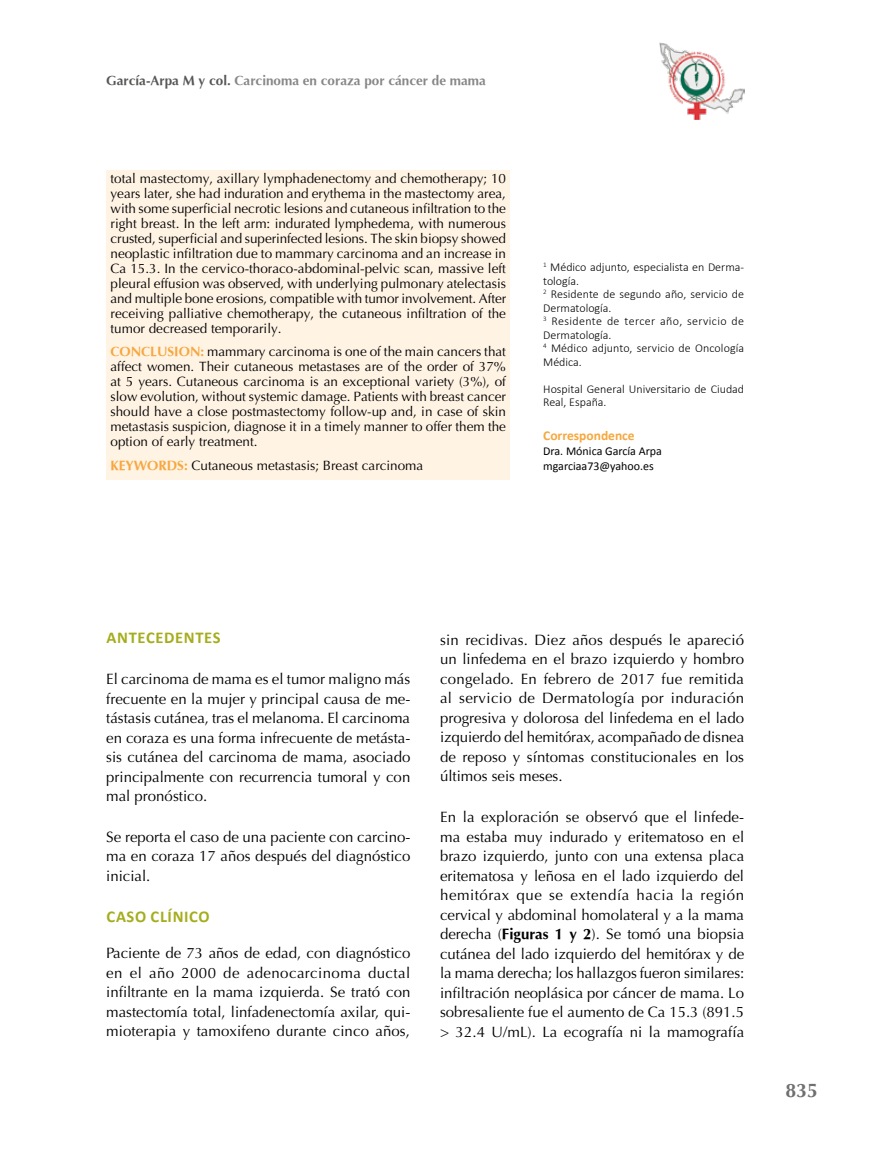
<style>
.page{position:relative;width:893px;height:1149px;background:#fff}
.page>*{position:absolute;margin:0;border:0;box-sizing:border-box;transform-origin:0 0}
.t1{font:700 19.5px "Optima";color:#706f6f}
.t2{font:700 16.5px "Calibri";letter-spacing:.04em;color:#a5ad1d}
.t3{font:15px/19.5px "Optima";color:#000;text-align:justify}
.t4{font:13.5px/15px "Optima";color:#000;text-align:justify}
.t5{font:700 13.5px "Optima";color:#878787}
.t6{font:700 13.5px "Calibri";color:#f7a73e}
.t7{font:300 12px/13.5px "Calibri";color:#000}
.t8{font:12px/15px "Calibri";color:#000}
.s1{color:#575756}
.s2{font-weight:700;color:#f7a73e}
.s3{font-weight:700}
</style>
<div class="page">
<div style="left:106px;top:170px;width:404px;height:309px;background:#fff3e4"></div>
<img style="left:659px;top:43px;width:85px;height:76px">
<p class="t5" style="left:106px;top:73px;width:381px"><span class="s1">García-Arpa M y col.</span> Carcinoma en coraza por cáncer de mama</p>
<p class="t4" style="left:111px;top:171px;width:397px">total mastectomy, axillary lymphadenectomy and chemotherapy; 10 years later, she had induration and erythema in the mastectomy area, with some superficial necrotic lesions and cutaneous infiltration to the right breast. In the left arm: indurated lymphedema, with numerous crusted, superficial and superinfected lesions. The skin biopsy showed neoplastic infiltration due to mammary carcinoma and an increase in Ca 15.3. In the cervico-thoraco-abdominal-pelvic scan, massive left pleural effusion was observed, with underlying pulmonary atelectasis and multiple bone erosions, compatible with tumor involvement. After receiving palliative chemotherapy, the cutaneous infiltration of the tumor decreased temporarily.</p>
<p class="t4" style="left:111px;top:344px;width:397px"><span class="s2">CONCLUSION:</span> mammary carcinoma is one of the main cancers that affect women. Their cutaneous metastases are of the order of 37% at 5 years. Cutaneous carcinoma is an exceptional variety (3%), of slow evolution, without systemic damage. Patients with breast cancer should have a close postmastectomy follow-up and, in case of skin metastasis suspicion, diagnose it in a timely manner to offer them the option of early treatment.</p>
<p class="t4" style="left:111px;top:458px;width:314px"><span class="s2">KEYWORDS:</span> Cutaneous metastasis; Breast carcinoma</p>
<p class="t7" style="left:543px;top:260px;width:202px"><sup>1</sup> Médico adjunto, especialista en Derma&shy;tología.<br><sup>2</sup> Residente de segundo año, servicio de<br>Dermatología.<br><sup>3</sup> Residente de tercer año, servicio de<br>Dermatología.<br><sup>4</sup> Médico adjunto, servicio de Oncología<br>Médica.</p>
<p class="t7" style="left:543px;top:381px;width:202px">Hospital General Universitario de Ciudad<br>Real, España.</p>
<p class="t6" style="left:543px;top:427px;width:93px">Correspondence</p>
<p class="t8" style="left:543px;top:443px;width:120px">Dra. Mónica García Arpa mgarciaa73@yahoo.es</p>
<p class="t2" style="left:107px;top:627px;width:115px">ANTECEDENTES</p>
<p class="t3" style="left:106px;top:669px;width:306px">El carcinoma de mama es el tumor maligno más frecuente en la mujer y principal causa de me&shy;tástasis cutánea, tras el melanoma. El carcinoma en coraza es una forma infrecuente de metásta&shy;sis cutánea del carcinoma de mama, asociado principalmente con recurrencia tumoral y con mal pronóstico.</p>
<p class="t3" style="left:106px;top:827px;width:306px">Se reporta el caso de una paciente con carcino&shy;ma en coraza 17 años después del diagnóstico inicial.</p>
<p class="t2" style="left:107px;top:905px;width:105px">CASO CLÍNICO</p>
<p class="t3" style="left:106px;top:943px;width:306px">Paciente de 73 años de edad, con diagnóstico en el año 2000 de adenocarcinoma ductal infiltrante en la mama izquierda. Se trató con mastectomía total, linfadenectomía axilar, qui&shy;mioterapia y tamoxifeno durante cinco años,</p>
<p class="t3" style="left:440px;top:629px;width:306px">sin recidivas. Diez años después le apareció un linfedema en el brazo izquierdo y hombro congelado. En febrero de 2017 fue remitida al servicio de Dermatología por induración progresiva y dolorosa del linfedema en el lado izquierdo del hemitórax, acompañado de disnea de reposo y síntomas constitucionales en los últimos seis meses.</p>
<p class="t3" style="left:440px;top:807px;width:306px">En la exploración se observó que el linfede&shy;ma estaba muy indurado y eritematoso en el brazo izquierdo, junto con una extensa placa eritematosa y leñosa en el lado izquierdo del hemitórax que se extendía hacia la región cervical y abdominal homolateral y a la mama derecha (<span class="s3">Figuras 1 y 2</span>). Se tomó una biopsia cutánea del lado izquierdo del hemitórax y de la mama derecha; los hallazgos fueron similares: infiltración neoplásica por cáncer de mama. Lo sobresaliente fue el aumento de Ca 15.3 (891.5 &gt; 32.4 U/mL). La ecografía ni la mamografía</p>
<h1 class="t1" style="left:785px;top:1079px;width:34px">835</h1>
</div>
